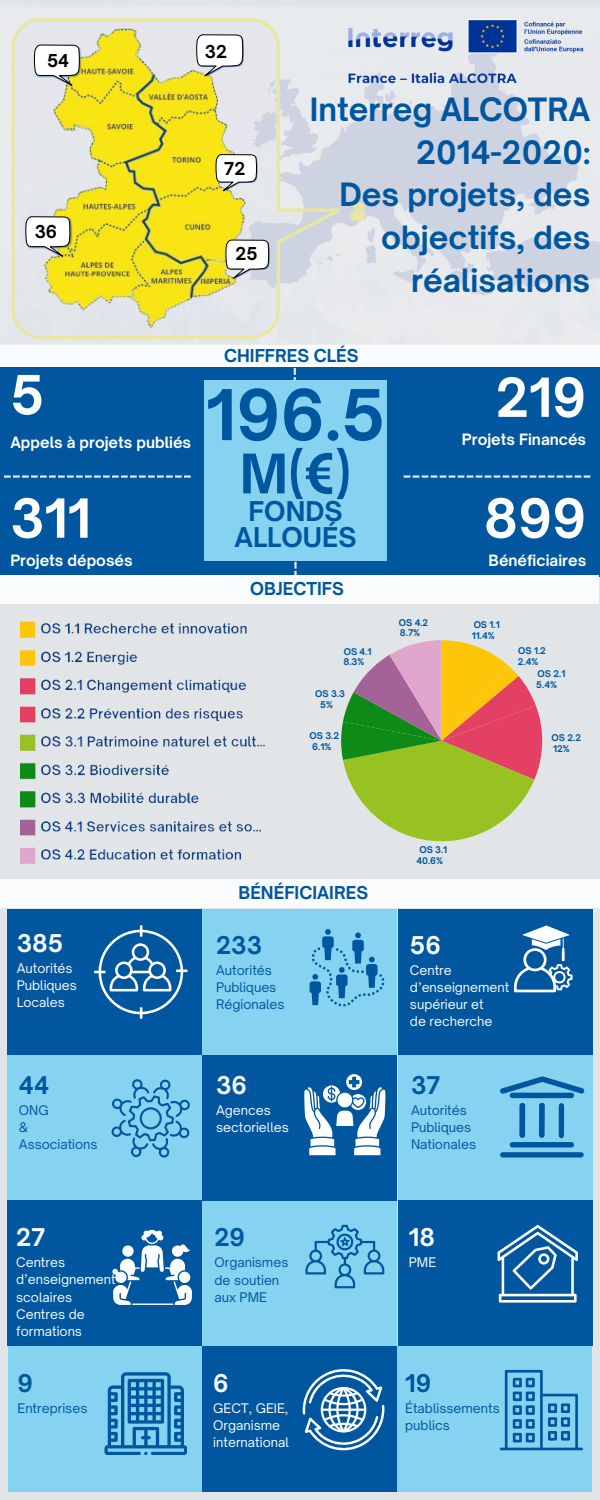
<style>
.page{position:relative;width:600px;height:1500px;background:#e2e5e8}
.page>*{position:absolute;margin:0;border:0;box-sizing:border-box;transform-origin:0 0}
.t1{font:700 66.9px "Open Sauce One";color:#00579f}
.t2{font:700 52.1px "Open Sauce One";color:#00579f}
.t3{font:700 51.5px "Open Sauce One";color:#fefefe}
.t4{font:700 30.8px/42.8px "Open Sauce One";color:#00579f;text-align:right}
.t5{font:700 26.1px/25.5px "Open Sauce One";color:#00579f;text-align:center}
.t6{font:700 23.4px "Open Sauce One";color:#00579f}
.t7{font:700 23.4px "Open Sauce One";color:#fafbfd}
.t8{font:700 17px "Open Sauce One";color:#00579f}
.t9{font:700 17px "Open Sauce One";color:#000}
.t10{font:700 14.9px "Open Sauce One";color:#fefefe}
.t11{font:12.7px/17.2px "Open Sauce One";color:#fafbfd}
.t12{font:12.7px/17.2px "Open Sauce One";color:#00579f}
.t13{font:700 8.9px/10.9px "Open Sauce One";color:#00579f}
</style>
<div class="page">
<svg style="left:341px;top:640px;width:201px;height:201px"></svg>
<div style="left:0;top:361px;width:600px;height:215px;background:#00579f"></div>
<svg style="left:4px;top:475px;width:187px;height:3px"></svg>
<svg style="left:404px;top:475px;width:186px;height:3px"></svg>
<svg style="left:294px;top:368px;width:3px;height:207px"></svg>
<div style="left:204px;top:381px;width:183px;height:180px;background:#85d3f0"></div>
<div style="left:0;top:879px;width:600px;height:29px;background:#fafbfd"></div>
<div style="left:0;top:575px;width:598px;height:29px;background:#fafbfd"></div>
<div style="left:0;top:340px;width:600px;height:27px;background:#fafbfd"></div>
<img style="left:21px;top:621px;width:244px;height:243px">
<div style="left:7px;top:909px;width:195px;height:146px;background:#00579f"></div>
<div style="left:7px;top:1055px;width:195px;height:146px;background:#85d3f0"></div>
<div style="left:7px;top:1200px;width:195px;height:146px;background:#00579f"></div>
<div style="left:8px;top:1346px;width:194px;height:146px;background:#85d3f0"></div>
<div style="left:202px;top:1055px;width:195px;height:146px;background:#00579f"></div>
<div style="left:202px;top:909px;width:195px;height:146px;background:#85d3f0"></div>
<div style="left:398px;top:909px;width:195px;height:146px;background:#00579f"></div>
<div style="left:398px;top:1055px;width:195px;height:146px;background:#85d3f0"></div>
<div style="left:398px;top:1200px;width:195px;height:146px;background:#00579f"></div>
<div style="left:202px;top:1201px;width:195px;height:146px;background:#85d3f0"></div>
<div style="left:202px;top:1346px;width:195px;height:146px;background:#00579f"></div>
<div style="left:397px;top:1346px;width:195px;height:146px;background:#85d3f0"></div>
<svg style="left:94px;top:925px;width:94px;height:94px"></svg>
<svg style="left:104px;top:1372px;width:83px;height:83px"></svg>
<svg style="left:305px;top:1225px;width:79px;height:63px"></svg>
<svg style="left:303px;top:1369px;width:81px;height:82px"></svg>
<div style="left:322px;top:936px;width:12px;height:12px;background:#00579f;border-radius:2px"></div>
<div style="left:310px;top:981px;width:11px;height:12px;background:#00579f;border-radius:2px"></div>
<svg style="left:355px;top:932px;width:6px;height:6px"></svg>
<div style="left:352px;top:940px;width:12px;height:11px;background:#00579f;border-radius:2px"></div>
<svg style="left:325px;top:929px;width:6px;height:6px"></svg>
<svg style="left:312px;top:947px;width:72px;height:59px"></svg>
<svg style="left:111px;top:1079px;width:79px;height:78px"></svg>
<svg style="left:514px;top:925px;width:58px;height:67px"></svg>
<svg style="left:112px;top:1230px;width:80px;height:75px"></svg>
<svg style="left:500px;top:1370px;width:83px;height:80px"></svg>
<svg style="left:498px;top:1225px;width:80px;height:78px"></svg>
<div style="left:510px;top:1142px;width:64px;height:6px;background:#00579f;border-radius:3px"></div>
<div style="left:510px;top:1093px;width:64px;height:5px;background:#00579f;border-radius:3px"></div>
<div style="left:500px;top:1152px;width:84px;height:5px;background:#00579f;border-radius:3px"></div>
<div style="left:519px;top:1103px;width:6px;height:35px;background:#00579f;border-radius:3px"></div>
<div style="left:539px;top:1103px;width:6px;height:35px;background:#00579f;border-radius:3px"></div>
<div style="left:559px;top:1103px;width:5px;height:35px;background:#00579f;border-radius:3px"></div>
<svg style="left:500px;top:1076px;width:85px;height:18px"></svg>
<svg style="left:304px;top:1074px;width:82px;height:81px"></svg>
<svg style="left:292px;top:88px;width:308px;height:257px"></svg>
<img style="left:0;top:18px;width:292px;height:327px">
<svg style="left:196px;top:34px;width:48px;height:43px"></svg>
<img style="left:81px;top:44px;width:2px;height:44px">
<svg style="left:34px;top:44px;width:47px;height:46px"></svg>
<img style="left:72px;top:216px;width:1px;height:43px">
<svg style="left:25px;top:216px;width:47px;height:45px"></svg>
<svg style="left:216px;top:154px;width:42px;height:38px"></svg>
<svg style="left:226px;top:240px;width:44px;height:39px"></svg>
<img style="left:332px;top:19px;width:268px;height:79px">
<p class="t9" style="left:47px;top:50px;width:24px">54</p>
<p class="t9" style="left:35px;top:221px;width:24px">36</p>
<p class="t9" style="left:205px;top:41px;width:24px">32</p>
<p class="t9" style="left:224px;top:158px;width:23px">72</p>
<p class="t9" style="left:235px;top:243px;width:24px">25</p>
<p class="t4" style="left:310px;top:88px;width:282px">Interreg ALCOTRA<br>2014-2020:<br>Des projets, des objectifs, des réalisations</p>
<p class="t3" style="left:10px;top:363px;width:35px">5</p>
<p class="t10" style="left:10px;top:433px;width:182px">Appels à projets publiés</p>
<p class="t3" style="left:10px;top:486px;width:82px">311</p>
<p class="t10" style="left:10px;top:551px;width:124px">Projets déposés</p>
<p class="t8" style="left:224px;top:345px;width:136px">CHIFFRES CLÉS</p>
<p class="t1" style="left:206px;top:373px;width:181px">196.5</p>
<p class="t2" style="left:240px;top:441px;width:113px">M(€)</p>
<p class="t5" style="left:235px;top:498px;width:124px">FONDS<br>ALLOUÉS</p>
<p class="t8" style="left:250px;top:578px;width:95px">OBJECTIFS</p>
<p class="t13" style="left:344px;top:646px;width:30px">OS 4.1<br>8.3%</p>
<p class="t13" style="left:320px;top:688px;width:26px;text-indent:-5px">OS 3.3<br>5%</p>
<p class="t13" style="left:309px;top:730px;width:31px;text-align:center">OS 3.2<br>6.1%</p>
<p class="t13" style="left:399px;top:617px;width:31px">OS 4.2<br>8.7%</p>
<p class="t3" style="left:496px;top:365px;width:92px">219</p>
<p class="t10" style="left:462px;top:430px;width:126px">Projets Financés</p>
<p class="t3" style="left:484px;top:486px;width:104px">899</p>
<p class="t10" style="left:489px;top:551px;width:99px">Bénéficiaires</p>
<p class="t13" style="left:472px;top:619px;width:29px">OS 1.1<br>11.4%</p>
<p class="t13" style="left:518px;top:645px;width:30px">OS 1.2<br>2.4%</p>
<p class="t13" style="left:536px;top:668px;width:31px">OS 2.1<br>5.4%</p>
<p class="t13" style="left:552px;top:732px;width:31px">OS 2.2<br>12%</p>
<p class="t7" style="left:17px;top:928px;width:48px">385</p>
<p class="t11" style="left:17px;top:959px;width:57px">Autorités</p>
<p class="t11" style="left:17px;top:977px;width:62px">Publiques</p>
<p class="t11" style="left:17px;top:994px;width:50px">Locales</p>
<p class="t6" style="left:19px;top:1071px;width:32px">44</p>
<p class="t12" style="left:19px;top:1102px;width:31px">ONG</p>
<p class="t12" style="left:19px;top:1119px;width:11px">&amp;</p>
<p class="t12" style="left:19px;top:1136px;width:80px">Associations</p>
<p class="t7" style="left:16px;top:1223px;width:31px">27</p>
<p class="t11" style="left:16px;top:1254px;width:101px">Centres d’enseignement scolaires</p>
<p class="t11" style="left:16px;top:1305px;width:70px">Centres de formations</p>
<p class="t6" style="left:18px;top:1369px;width:17px">9</p>
<p class="t12" style="left:18px;top:1400px;width:71px">Entreprises</p>
<p class="t8" style="left:238px;top:882px;width:131px">BÉNÉFICIAIRES</p>
<p class="t6" style="left:216px;top:930px;width:48px">233</p>
<p class="t12" style="left:216px;top:961px;width:57px">Autorités</p>
<p class="t12" style="left:216px;top:978px;width:62px">Publiques</p>
<h2 class="t12" style="left:216px;top:996px;width:70px">Régionales</h2>
<p class="t7" style="left:216px;top:1071px;width:33px">36</p>
<h4 class="t11" style="left:216px;top:1102px;width:56px">Agences</h4>
<p class="t11" style="left:216px;top:1119px;width:74px">sectorielles</p>
<p class="t6" style="left:214px;top:1223px;width:32px">29</p>
<p class="t12" style="left:214px;top:1254px;width:75px">Organismes</p>
<p class="t12" style="left:214px;top:1271px;width:66px">de soutien</p>
<p class="t12" style="left:214px;top:1289px;width:54px">aux PME</p>
<p class="t7" style="left:213px;top:1368px;width:17px">6</p>
<p class="t11" style="left:213px;top:1399px;width:77px">GECT, GEIE,<br>Organisme international</p>
<p class="t13" style="left:416px;top:844px;width:32px;text-align:center">OS 3.1<br>40.6%</p>
<h4 class="t7" style="left:410px;top:930px;width:32px">56</h4>
<h1 class="t11" style="left:410px;top:961px;width:101px">Centre d’enseignement</h1>
<h5 class="t11" style="left:410px;top:996px;width:75px">supérieur et</h5>
<h5 class="t11" style="left:410px;top:1013px;width:84px">de recherche</h5>
<h5 class="t6" style="left:411px;top:1071px;width:31px">37</h5>
<h5 class="t12" style="left:411px;top:1102px;width:57px">Autorités</h5>
<h3 class="t12" style="left:411px;top:1119px;width:62px">Publiques</h3>
<h4 class="t12" style="left:411px;top:1136px;width:67px">Nationales</h4>
<p class="t7" style="left:409px;top:1223px;width:28px">18</p>
<p class="t11" style="left:409px;top:1254px;width:29px">PME</p>
<p class="t6" style="left:405px;top:1368px;width:28px">19</p>
<p class="t12" style="left:405px;top:1399px;width:96px">Établissements publics</p>
</div>
